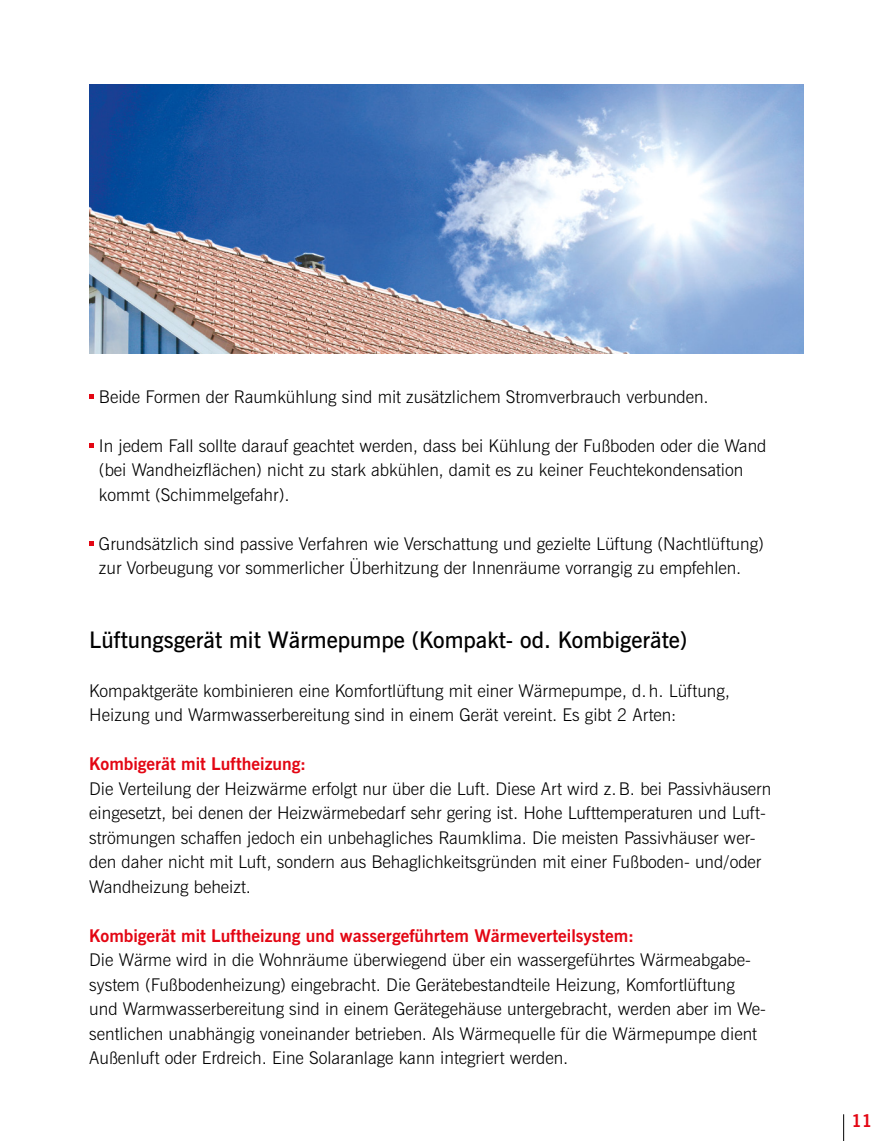
<style>
.page{position:relative;width:893px;height:1141px;background:#fff}
.page>*{position:absolute;margin:0;border:0;box-sizing:border-box;transform-origin:0 0}
.t1{font:600 22.75px "News Gothic BT";color:#000}
.t2{font:300 17.5px/24.5px "News Gothic BT";color:#000}
.t3{font:700 17.5px "News Gothic BT";color:#e30613}
</style>
<div class="page">
<svg style="left:843px;top:1114px;width:1px;height:27px"></svg>
<svg style="left:89px;top:395px;width:5px;height:4px"></svg>
<svg style="left:89px;top:444px;width:5px;height:4px"></svg>
<svg style="left:89px;top:542px;width:5px;height:4px"></svg>
<img style="left:89px;top:84px;width:715px;height:270px">
<p class="t2" style="left:99px;top:384px;width:611px">Beide Formen der Raumkühlung sind mit zusätzlichem Stromverbrauch verbunden.</p>
<p class="t2" style="left:99px;top:433px;width:669px">In jedem Fall sollte darauf geachtet werden, dass bei Kühlung der Fußboden oder die Wand (bei Wandheizflächen) nicht zu stark abkühlen, damit es zu keiner Feuchtekondensation kommt (Schimmelgefahr).</p>
<p class="t2" style="left:99px;top:531px;width:666px">Grundsätzlich sind passive Verfahren wie Verschattung und gezielte Lüftung (Nachtlüftung) zur Vorbeugung vor sommerlicher Überhitzung der Innenräume vorrangig zu empfehlen.</p>
<h1 class="t1" style="left:89px;top:626px;width:599px">Lüftungsgerät mit Wärmepumpe (Kompakt- od. Kombigeräte)</h1>
<p class="t2" style="left:89px;top:678px;width:642px">Kompaktgeräte kombinieren eine Komfortlüftung mit einer Wärmepumpe, d.h. Lüftung,<br>Heizung und Warmwasserbereitung sind in einem Gerät vereint. Es gibt 2 Arten:</p>
<p class="t3" style="left:89px;top:753px;width:218px">Kombigerät mit Luftheizung:</p>
<p class="t2" style="left:89px;top:776px;width:683px">Die Verteilung der Heizwärme erfolgt nur über die Luft. Diese Art wird z.B. bei Passivhäusern eingesetzt, bei denen der Heizwärmebedarf sehr gering ist. Hohe Lufttemperaturen und Luft&shy;strömungen schaffen jedoch ein unbehagliches Raumklima. Die meisten Passivhäuser wer&shy;den daher nicht mit Luft, sondern aus Behaglichkeitsgründen mit einer Fußboden- und/oder Wandheizung beheizt.</p>
<p class="t3" style="left:89px;top:925px;width:546px">Kombigerät mit Luftheizung und wassergeführtem Wärmeverteilsystem:</p>
<p class="t2" style="left:89px;top:947px;width:678px">Die Wärme wird in die Wohnräume überwiegend über ein wassergeführtes Wärmeabgabe&shy;system (Fußbodenheizung) eingebracht. Die Gerätebestandteile Heizung, Komfortlüftung und Warmwasserbereitung sind in einem Gerätegehäuse untergebracht, werden aber im We&shy;sentlichen unabhängig voneinander betrieben. Als Wärmequelle für die Wärmepumpe dient Außenluft oder Erdreich. Eine Solaranlage kann integriert werden.</p>
<p class="t3" style="left:851px;top:1110px;width:23px">11</p>
</div>
